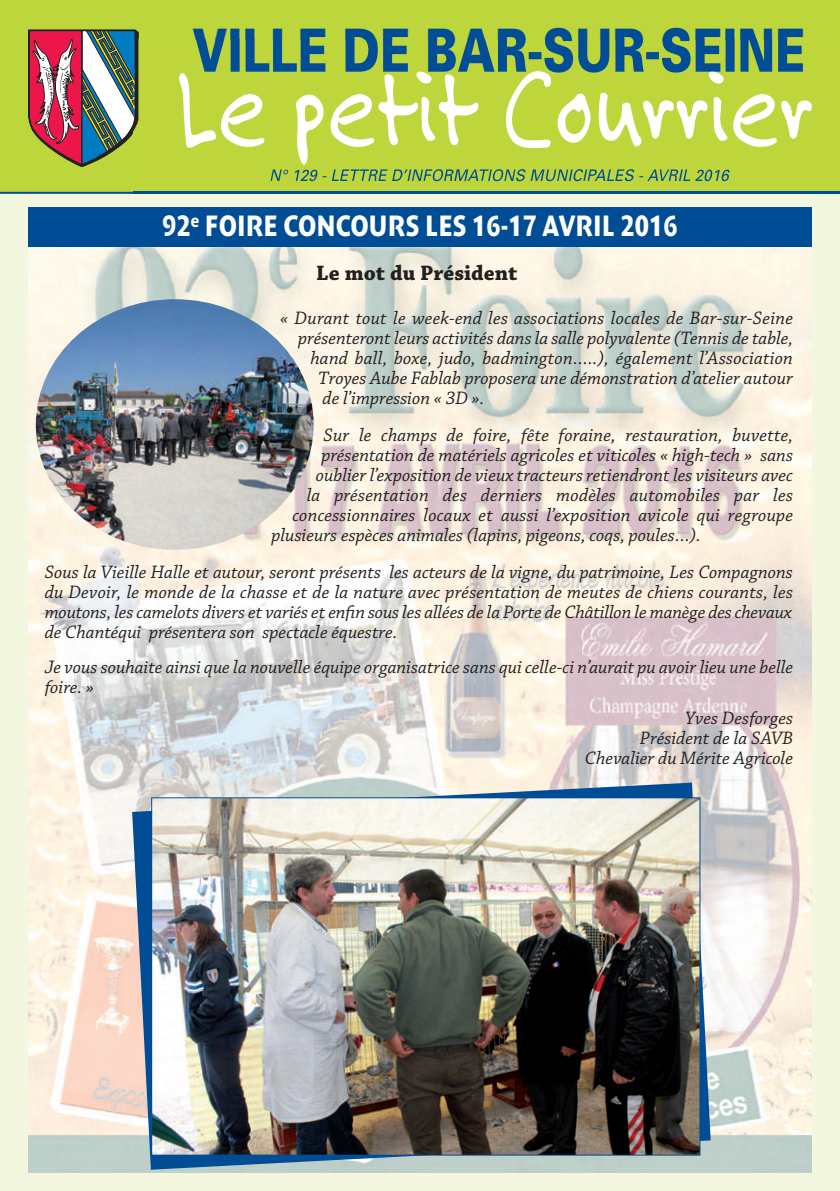
<style>
.page{position:relative;width:840px;height:1191px;background:#fff}
.page>*{position:absolute;margin:0;border:0;box-sizing:border-box;transform-origin:0 0}
.t1{font:120px "Felt Tip Roman";color:#fff;scale:.8 1}
.t2{font:900 60px "Univers";color:#014d95;scale:.75 1}
.t3{font:700 30px "Denda New";color:#fff;scale:.85 1}
.t4{font:700 22px "Chaparral Pro";color:#231f20}
.t5{font:italic 19px/20px "Chaparral Pro";color:#231f20;text-align:justify}
</style>
<div class="page">
<div style="left:0;top:0;width:839px;height:1191px;background:#f3f7e0"></div>
<div style="left:0;top:0;width:839px;height:193px;background:#bdd63c"></div>
<svg style="left:29px;top:30px;width:109px;height:137px;background:#9f7878"></svg>
<hr style="left:0;top:192px;width:839px;height:2px;background:#014d95">
<img style="left:134px;top:40px;width:705px;height:178px">
<img style="left:134px;top:40px;width:4px;height:127px">
<img style="left:194px;top:40px;width:608px;height:33px">
<img style="left:270px;top:169px;width:233px;height:12px">
<img style="left:134px;top:192px;width:705px;height:2px">
<div style="left:28px;top:207px;width:783px;height:40px;background:#014d95"></div>
<img style="left:28px;top:247px;width:783px;height:925px">
<svg style="left:132px;top:782px;width:578px;height:387px;background:#8ba5b8"></svg>
<img style="left:36px;top:299px;width:277px;height:251px;border-radius:50%">
<img style="left:153px;top:799px;width:545px;height:354px">
<h2 class="t2" style="left:192px;top:28px;width:817px">VILLE DE BAR-SUR-SEINE</h2>
<h1 class="t1" style="left:176px;top:34px;width:797px">Le petit Courrier</h1>
<h3 class="t3" style="left:162px;top:208px;width:607px">92<sup>e</sup> FOIRE CONCOURS LES 16-17 AVRIL 2016</h3>
<p class="t4" style="left:316px;top:265px;width:202px">Le mot du Président</p>
<p class="t5" style="left:280px;top:310px;width:514px">« Durant tout le week-end les associations locales de Bar-sur-Seine</p>
<p class="t5" style="left:298px;top:330px;width:496px">présenteront leurs activités dans la salle polyvalente (Tennis de table,</p>
<p class="t5" style="left:310px;top:350px;width:484px">hand ball, boxe, judo, badmington…..), également l’Association</p>
<p class="t5" style="left:318px;top:370px;width:476px">Troyes Aube Fablab proposera une démonstration d’atelier autour</p>
<p class="t5" style="left:322px;top:390px;width:163px">de l’impression « 3D ».</p>
<p class="t5" style="left:323px;top:427px;width:471px">Sur le champs de foire, fête foraine, restauration, buvette,</p>
<p class="t5" style="left:321px;top:447px;width:473px">présentation de matériels agricoles et viticoles « high-tech » sans</p>
<p class="t5" style="left:316px;top:467px;width:478px">oublier l’exposition de vieux tracteurs retiendront les visiteurs avec</p>
<p class="t5" style="left:306px;top:487px;width:487px">la présentation des derniers modèles automobiles par les</p>
<p class="t5" style="left:292px;top:507px;width:501px">concessionnaires locaux et aussi l’exposition avicole qui regroupe</p>
<p class="t5" style="left:271px;top:527px;width:430px">plusieurs espèces animales (lapins, pigeons, coqs, poules…).</p>
<p class="t5" style="left:45px;top:564px;width:749px">Sous la Vieille Halle et autour, seront présents les acteurs de la vigne, du patrimoine, Les Compagnons du Devoir, le monde de la chasse et de la nature avec présentation de meutes de chiens courants, les moutons, les camelots divers et variés et enfin sous les allées de la Porte de Châtillon le manège des chevaux de Chantéqui présentera son spectacle équestre.</p>
<p class="t5" style="left:45px;top:658px;width:749px">Je vous souhaite ainsi que la nouvelle équipe organisatrice sans qui celle-ci n’aurait pu avoir lieu une belle foire. »</p>
<p class="t5" style="left:584px;top:709px;width:209px;text-align:right">Yves Desforges<br>Président de la SAVB<br>Chevalier du Mérite Agricole</p>
</div>
